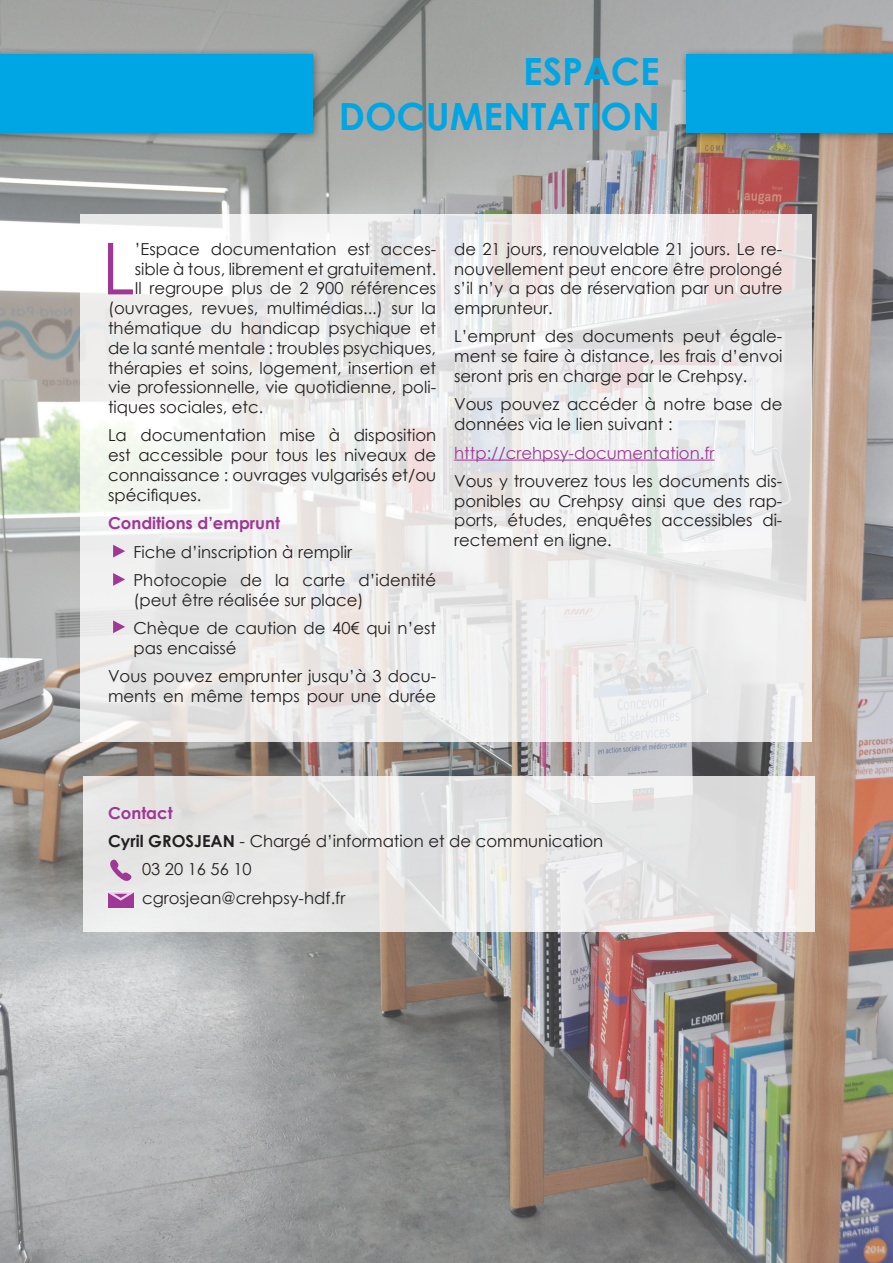
<style>
.page{position:relative;width:893px;height:1263px;background:#fff}
.page>*{position:absolute;margin:0;border:0;box-sizing:border-box;transform-origin:0 0}
.t1{font:71.7px "Century Gothic";color:#9e3795}
.t2{font:700 37.5px/45px "Century Gothic";color:#00a5e4;text-align:right}
.t3{font:16.5px/19.8px "Century Gothic";color:#231f20;text-align:justify}
.t4{font:16.5px "Century Gothic";color:#9e3795}
.t5{font:700 16.5px "Century Gothic";color:#9e3795}
.s1{font-weight:700}
</style>
<div class="page">
<img style="left:0;top:0;width:893px;height:1263px">
<svg style="left:81px;top:215px;width:731px;height:527px;fill:#efeded"></svg>
<hr style="left:454px;top:460px;width:260px;height:1px;background:#9e3795">
<svg style="left:113px;top:545px;width:12px;height:12px"></svg>
<svg style="left:113px;top:573px;width:12px;height:13px"></svg>
<svg style="left:113px;top:620px;width:12px;height:13px"></svg>
<svg style="left:83px;top:776px;width:731px;height:155px;fill:#e7e6e5"></svg>
<div style="left:0;top:47px;width:322px;height:95px;background:#231f20;opacity:.5"></div>
<div style="left:0;top:54px;width:312px;height:78px;background:#00a5e4"></div>
<div style="left:679px;top:47px;width:214px;height:95px;background:#231f20;opacity:.5"></div>
<div style="left:686px;top:54px;width:207px;height:78px;background:#00a5e4"></div>
<div style="left:108px;top:892px;width:25px;height:16px;background:#9e3795"></div>
<svg style="left:104px;top:890px;width:31px;height:12px"></svg>
<svg style="left:109px;top:859px;width:23px;height:23px"></svg>
<p class="t2" style="left:339px;top:47px;width:322px">ESPACE<br>DOCUMENTATION</p>
<p class="t1" style="left:102px;top:218px;width:35px">L</p>
<p class="t3" style="left:135px;top:239px;width:303px">’Espace documentation est acces-</p>
<p class="t3" style="left:135px;top:258px;width:303px">sible à tous, librement et gratuitement.</p>
<p class="t3" style="left:135px;top:278px;width:303px">Il regroupe plus de 2 900 références</p>
<p class="t3" style="left:108px;top:298px;width:330px">(ouvrages, revues, multimédias...) sur la</p>
<p class="t3" style="left:108px;top:318px;width:330px">thématique du handicap psychique et</p>
<p class="t3" style="left:108px;top:338px;width:330px">de la santé mentale : troubles psychiques,</p>
<p class="t3" style="left:108px;top:357px;width:330px">thérapies et soins, logement, insertion et</p>
<p class="t3" style="left:108px;top:377px;width:330px">vie professionnelle, vie quotidienne, poli-</p>
<p class="t3" style="left:108px;top:397px;width:157px">tiques sociales, etc.</p>
<p class="t3" style="left:108px;top:425px;width:330px">La documentation mise à disposition est accessible pour tous les niveaux de connaissance : ouvrages vulgarisés et/ou spécifiques.</p>
<p class="t5" style="left:108px;top:511px;width:173px">Conditions d’emprunt</p>
<p class="t3" style="left:134px;top:541px;width:220px">Fiche d’inscription à remplir</p>
<p class="t3" style="left:134px;top:570px;width:304px">Photocopie de la carte d’identité (peut être réalisée sur place)</p>
<p class="t3" style="left:134px;top:618px;width:304px">Chèque de caution de 40€ qui n’est pas encaissé</p>
<p class="t3" style="left:108px;top:666px;width:330px">Vous pouvez emprunter jusqu’à 3 docu&shy;ments en même temps pour une durée</p>
<p class="t3" style="left:454px;top:239px;width:330px">de 21 jours, renouvelable 21 jours. Le re&shy;nouvellement peut encore être prolongé s’il n’y a pas de réservation par un autre emprunteur.</p>
<p class="t3" style="left:454px;top:326px;width:330px">L’emprunt des documents peut égale&shy;ment se faire à distance, les frais d’envoi seront pris en charge par le Crehpsy.</p>
<p class="t3" style="left:454px;top:394px;width:330px">Vous pouvez accéder à notre base de données via le lien suivant :</p>
<p class="t4" style="left:454px;top:441px;width:262px">http://crehpsy-documentation.fr</p>
<p class="t3" style="left:454px;top:471px;width:330px">Vous y trouverez tous les documents dis&shy;ponibles au Crehpsy ainsi que des rap&shy;ports, études, enquêtes accessibles di&shy;rectement en ligne.</p>
<p class="t5" style="left:108px;top:800px;width:66px">Contact</p>
<p class="t3" style="left:108px;top:831px;width:497px"><span class="s1">Cyril GROSJEAN</span> - Chargé d’information et de communication</p>
<p class="t3" style="left:142px;top:859px;width:111px">03 20 16 56 10</p>
<p class="t3" style="left:142px;top:887px;width:205px">cgrosjean@crehpsy-hdf.fr</p>
</div>
